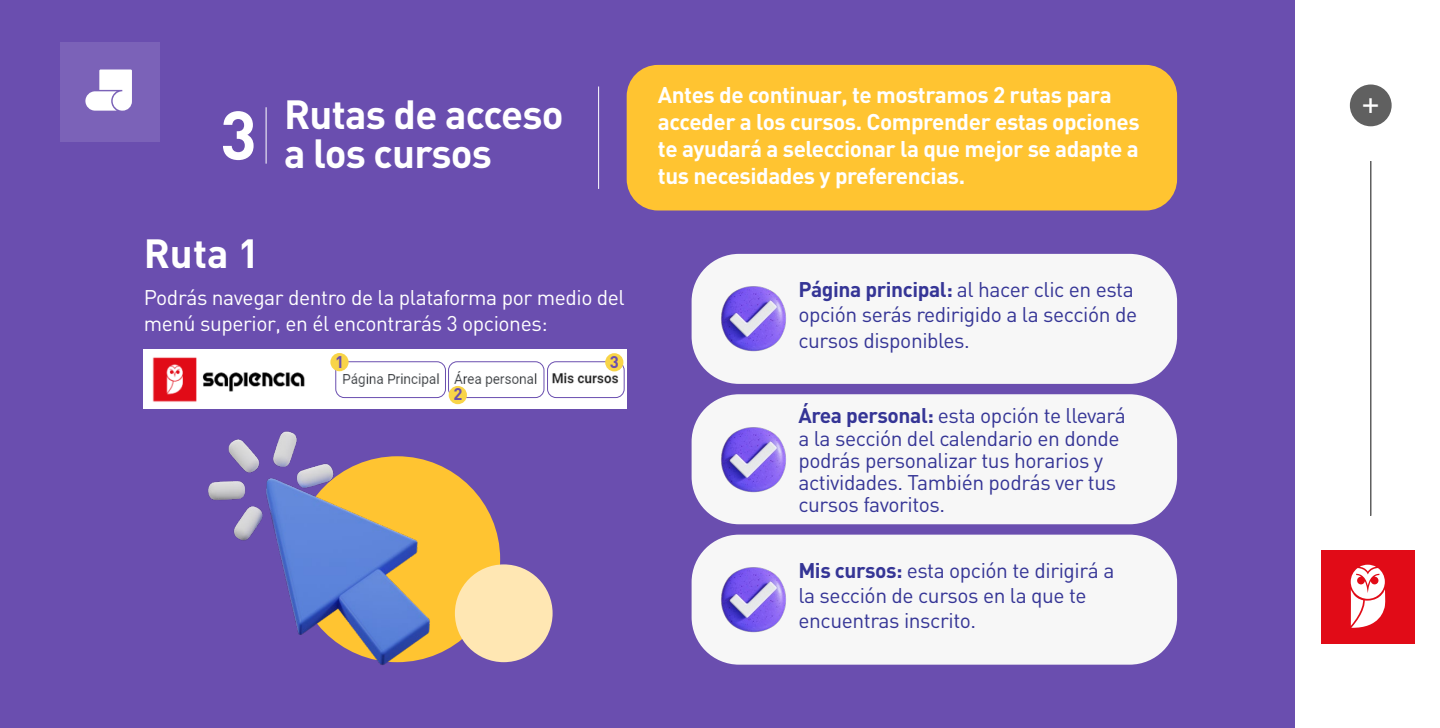
<style>
.page{position:relative;width:1440px;height:728px;background:#fff}
.page>*{position:absolute;margin:0;border:0;box-sizing:border-box;transform-origin:0 0}
.t1{font:700 40.2px/39.2px "DIN";letter-spacing:-.02em;color:#fff}
.t2{font:35.17px "DIN";color:#fff}
.t3{font:700 22.5px/27px "DIN";letter-spacing:-.02em;color:#fff}
.t4{font:21px/25.2px "DIN";letter-spacing:-.02em;color:#353596}
.t5{font:21px/25.2px "DIN";letter-spacing:-.02em;color:#fff}
.t6{font:700 16.65px "DIN";color:#6a4eaf}
.s1{font-weight:700}
</style>
<div class="page">
<div style="left:1321px;top:549px;width:94px;height:94px;background:#e10b17"></div>
<svg style="left:1351px;top:564px;width:35px;height:64px"></svg>
<div style="left:1350px;top:84px;width:42px;height:42px;background:#606060;border-radius:50%"></div>
<hr style="left:1370px;top:161px;width:1px;height:354px;background:#606060">
<div style="left:0;top:0;width:1295px;height:728px;background:#6a4eaf"></div>
<div style="left:692px;top:254px;width:485px;height:130px;background:#f7f7f7;border-radius:47px"></div>
<hr style="left:266px;top:107px;width:1px;height:57px;background:#fff">
<img style="left:721px;top:286px;width:65px;height:66px">
<svg style="left:60px;top:42px;width:99px;height:99px;background:#8e79c2"></svg>
<hr style="left:598px;top:86px;width:1px;height:103px;background:#fff">
<img style="left:144px;top:349px;width:483px;height:59px">
<div style="left:692px;top:394px;width:485px;height:130px;background:#f7f7f7;border-radius:47px"></div>
<img style="left:721px;top:427px;width:65px;height:66px">
<div style="left:692px;top:534px;width:485px;height:130px;background:#f7f7f7;border-radius:47px"></div>
<img style="left:721px;top:567px;width:65px;height:66px">
<div style="left:294px;top:456px;width:206px;height:206px;background:#ffc431;border-radius:50%"></div>
<div style="left:627px;top:65px;width:550px;height:145px;background:#ffc431;border-radius:31px"></div>
<img style="left:174px;top:402px;width:291px;height:263px">
<div style="left:335px;top:361px;width:111px;height:37px;border:1px solid #6a4eaf;border-radius:9px"></div>
<div style="left:448px;top:361px;width:96px;height:37px;border:1px solid #6a4eaf;border-radius:9px"></div>
<div style="left:547px;top:361px;width:78px;height:37px;border:1px solid #6a4eaf;border-radius:9px"></div>
<div style="left:330px;top:353px;width:19px;height:18px;background:#f8d448;border-radius:50%"></div>
<div style="left:449px;top:386px;width:18px;height:18px;background:#f8d448;border-radius:50%"></div>
<div style="left:605px;top:353px;width:18px;height:18px;background:#f8d448;border-radius:50%"></div>
<div style="left:455px;top:564px;width:98px;height:98px;background:#ffe7b3;border-radius:50%"></div>
<h1 class="t1" style="left:220px;top:93px;width:345px;text-indent:64px">Rutas de acceso<br><sup>3</sup> a los cursos</h1>
<h1 class="t1" style="left:144px;top:232px;width:117px">Ruta 1</h1>
<p class="t5" style="left:144px;top:285px;width:483px">Podrás navegar dentro de la plataforma por medio del menú superior, en él encontrarás 3 opciones:</p>
<p class="t6" style="left:335px;top:350px;width:11px">1</p>
<p class="t6" style="left:453px;top:383px;width:11px">2</p>
<p class="t6" style="left:610px;top:351px;width:11px">3</p>
<p class="t3" style="left:658px;top:80px;width:483px">Antes de continuar, te mostramos 2 rutas para acceder a los cursos. Comprender estas opciones te ayudará a seleccionar la que mejor se adapte a tus necesidades y preferencias.</p>
<p class="t4" style="left:798px;top:276px;width:340px"><span class="s1">Página principal:</span> al hacer clic en esta opción serás redirigido a la sección de cursos disponibles.</p>
<p class="t4" style="left:798px;top:404px;width:329px;line-height:22.2px"><span class="s1">Área personal:</span> esta opción te llevará a la sección del calendario en donde podrás personalizar tus horarios y actividades. También podrás ver tus cursos favoritos.</p>
<p class="t4" style="left:798px;top:557px;width:318px"><span class="s1">Mis cursos:</span> esta opción te dirigirá a la sección de cursos en la que te encuentras inscrito.</p>
<h2 class="t2" style="left:1362px;top:81px;width:20px">+</h2>
</div>
